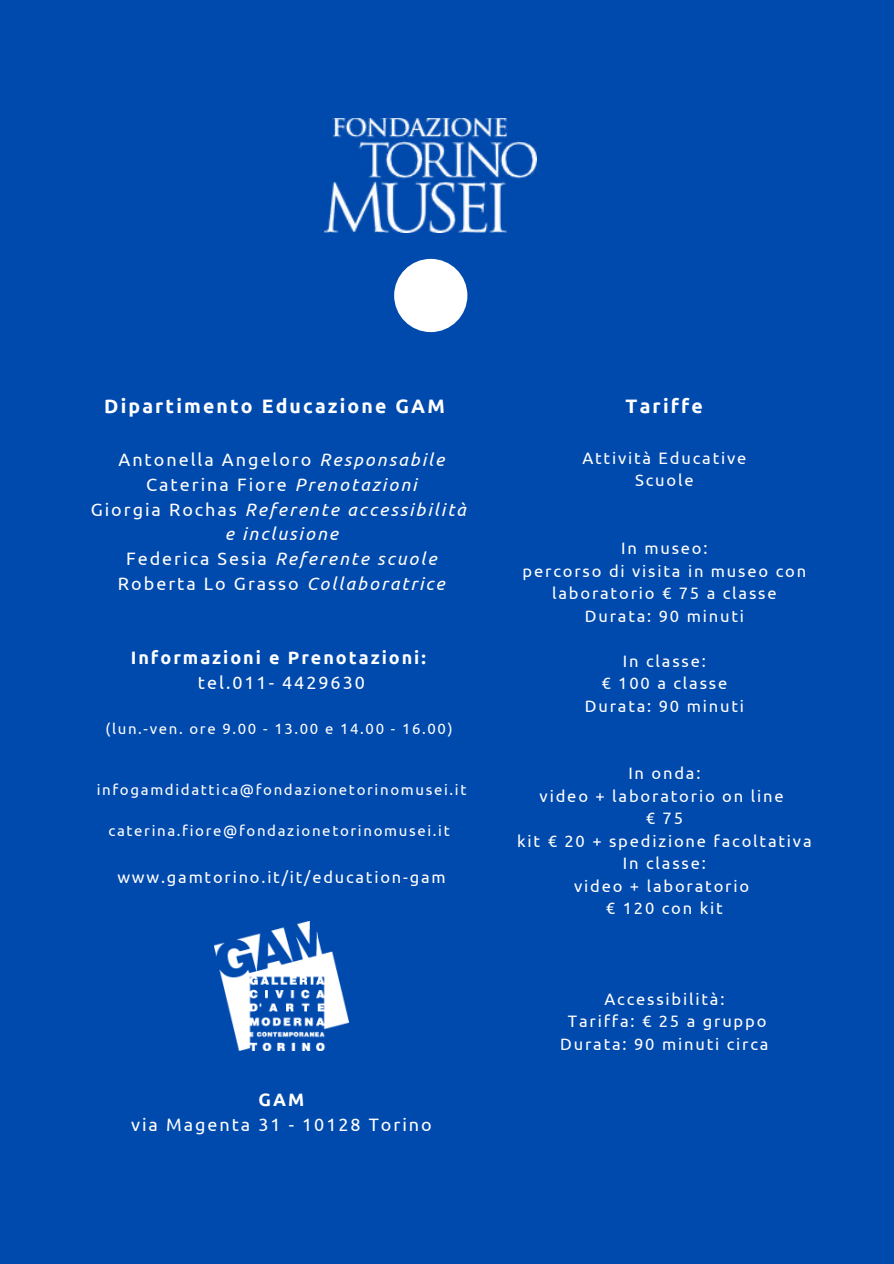
<style>
.page{position:relative;width:894px;height:1264px;background:#fff}
.page>*{position:absolute;margin:0;border:0;box-sizing:border-box;transform-origin:0 0}
.t1{font:700 19.5px "Ubuntu";letter-spacing:.11em;color:#fff}
.t2{font:italic 18px/24.8px "Ubuntu";letter-spacing:.11em;color:#fff;text-align:center}
.t3{font:18px "Ubuntu";letter-spacing:.11em;color:#fff}
.t4{font:700 18px "Ubuntu";letter-spacing:.11em;color:#fff}
.t5{font:16.5px/22.5px "Ubuntu";letter-spacing:.11em;color:#fff;text-align:center}
.t6{font:15px "Ubuntu";letter-spacing:.11em;color:#fff}
.s1{font-style:normal}
</style>
<div class="page">
<div style="left:0;top:0;width:893px;height:1263px;background:#004aad"></div>
<img style="left:324px;top:118px;width:212px;height:115px">
<div style="left:394px;top:259px;width:73px;height:73px;background:#fff;border-radius:50%"></div>
<img style="left:214px;top:921px;width:134px;height:129px">
<p class="t1" style="left:104px;top:395px;width:342px">Dipartimento Educazione GAM</p>
<p class="t2" style="left:91px;top:447px;width:377px"><span class="s1">Antonella Angeloro</span> Responsabile<br><span class="s1">Caterina Fiore</span> Prenotazioni<br><span class="s1">Giorgia Rochas</span> Referente accessibilità e inclusione<br><span class="s1">Federica Sesia</span> Referente scuole<br><span class="s1">Roberta Lo Grasso</span> Collaboratrice</p>
<p class="t4" style="left:131px;top:647px;width:296px">Informazioni e Prenotazioni:</p>
<p class="t3" style="left:198px;top:672px;width:168px">tel.011- 4429630</p>
<p class="t6" style="left:105px;top:720px;width:348px">(lun.-ven. ore 9.00 - 13.00 e 14.00 - 16.00)</p>
<p class="t6" style="left:97px;top:781px;width:371px">infogamdidattica@fondazionetorinomusei.it</p>
<p class="t6" style="left:108px;top:821px;width:343px">caterina.fiore@fondazionetorinomusei.it</p>
<p class="t5" style="left:117px;top:865px;width:330px">www.gamtorino.it/it/education-gam</p>
<p class="t4" style="left:258px;top:1089px;width:47px">GAM</p>
<p class="t3" style="left:131px;top:1113px;width:302px">via Magenta 31 - 10128 Torino</p>
<p class="t1" style="left:625px;top:395px;width:79px">Tariffe</p>
<p class="t5" style="left:582px;top:446px;width:166px">Attività Educative<br>Scuole</p>
<p class="t5" style="left:522px;top:536px;width:285px">In museo:<br>percorso di visita in museo con laboratorio € 75 a classe<br>Durata: 90 minuti</p>
<p class="t5" style="left:584px;top:649px;width:160px">In classe:<br>€ 100 a classe<br>Durata: 90 minuti</p>
<p class="t5" style="left:517px;top:762px;width:296px">In onda:<br>video + laboratorio on line<br>€ 75<br>kit € 20 + spedizione facoltativa<br>In classe:<br>video + laboratorio<br>€ 120 con kit</p>
<p class="t5" style="left:560px;top:987px;width:210px">Accessibilità:<br>Tariffa: € 25 a gruppo<br>Durata: 90 minuti circa</p>
</div>
